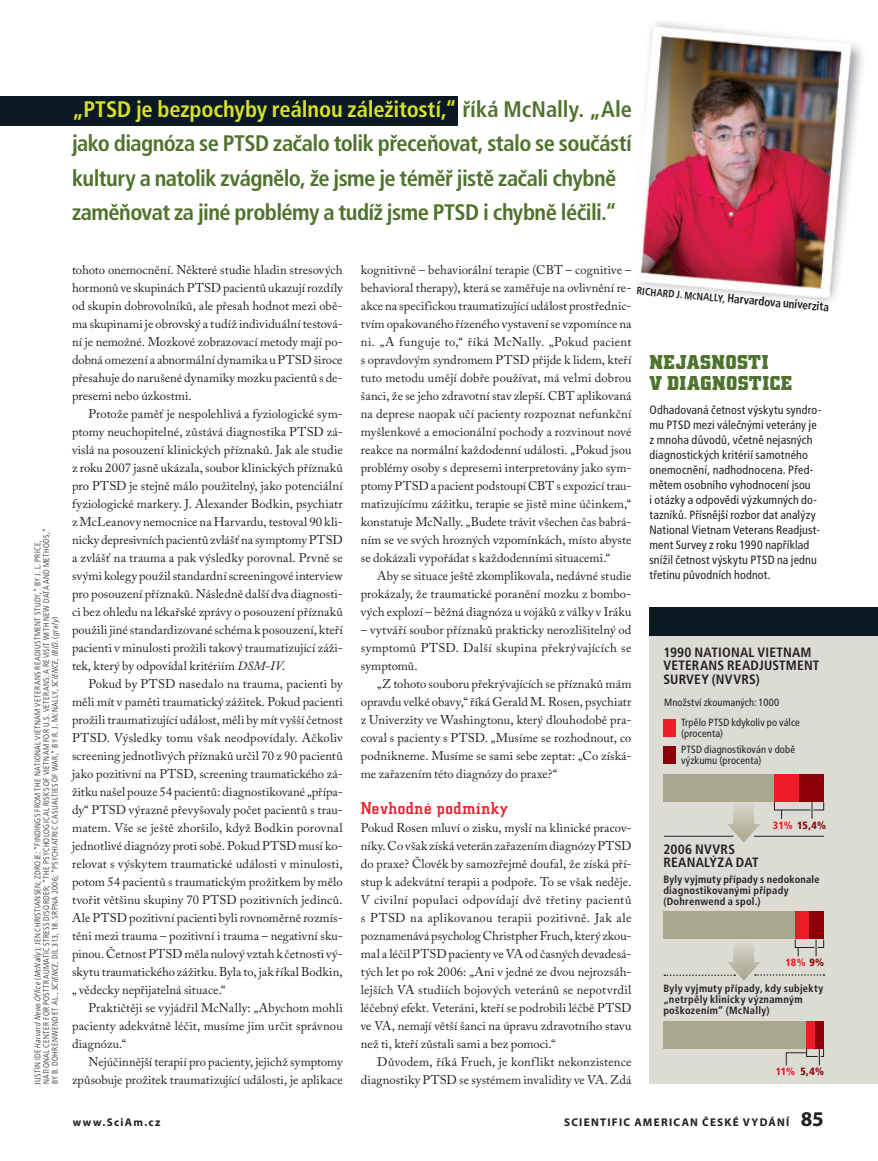
<style>
.page{position:relative;width:878px;height:1161px;background:#fff}
.page>*{position:absolute;margin:0;border:0;box-sizing:border-box;transform-origin:0 0}
.t1{font:700 condensed 22.5px/34.5px "Frutiger CE";letter-spacing:-.025em;color:#4f732c}
.t2{font:700 21px/21px "City DOT";letter-spacing:.03em;color:#4f732c}
.t3{font:500 18px "City DOT";letter-spacing:.035em;color:#ee1c28}
.t4{font:700 condensed 13.5px/13.5px "Frutiger CE";letter-spacing:.02em;color:#231f20}
.t5{font:12.6px/18px "Adobe Caslon Pro";letter-spacing:.01em;color:#231f20;text-align:justify}
.t6{font:condensed 12px/15px "Frutiger CE";letter-spacing:.015em;color:#231f20}
.t7{font:700 condensed 12px "Frutiger CE";color:#231f20;scale:.94 1}
.t8{font:700 11.25px "Myriad Pro";letter-spacing:.11em;color:#231f20}
.t9{font:700 condensed 10.5px/11.2px "Frutiger CE";letter-spacing:.025em;color:#231f20}
.t10{font:condensed 10.5px/10.5px "Frutiger CE";letter-spacing:.01em;color:#231f20}
.t11{font:900 condensed 10.5px "Frutiger CE";color:#8b0107}
.t12{font:900 condensed 10.5px "Frutiger CE";color:#ee1c28}
.t13{font:300 condensed 8.25px/8.6px "Frutiger CE";letter-spacing:.04em;color:#231f20}
.s1{color:#d8e02c}
.s2{font-family:"Frutiger LT Com";font-style:italic}
.s3{font-family:"Frutiger CE Light Cn SC800";font-weight:400;font-stretch:normal;font-size:6.6px}
.s4{font-style:italic}
.s5{font-size:10.5px}
.s6{font-family:"Frutiger CE Bold Cn SC800";font-weight:400;font-stretch:normal;font-size:8.4px}
.s7{color:#ee1c28}
.s8{color:#8b0107}
.s9{font-size:21px}
</style>
<div class="page">
<img style="left:638px;top:22px;width:225px;height:281px">
<div style="left:649px;top:630px;width:229px;height:454px;background:#dcdcd4"></div>
<div style="left:0;top:96px;width:457px;height:30px;background:#0b1a22"></div>
<div style="left:649px;top:607px;width:229px;height:28px;background:#0b1a22"></div>
<svg style="left:727px;top:806px;width:33px;height:37px"></svg>
<div style="left:663px;top:774px;width:160px;height:28px;background:#a9a790"></div>
<div style="left:774px;top:774px;width:49px;height:28px;background:#ee1c28"></div>
<div style="left:799px;top:774px;width:24px;height:28px;background:#8b0107"></div>
<div style="left:663px;top:912px;width:160px;height:27px;background:#a9a790"></div>
<div style="left:795px;top:912px;width:28px;height:27px;background:#ee1c28"></div>
<div style="left:809px;top:912px;width:14px;height:27px;background:#8b0107"></div>
<div style="left:663px;top:1021px;width:160px;height:28px;background:#a9a790"></div>
<div style="left:806px;top:1021px;width:17px;height:28px;background:#ee1c28"></div>
<div style="left:815px;top:1021px;width:8px;height:28px;background:#8b0107"></div>
<hr style="left:663px;top:836px;width:70px;height:1px;background:#231f20">
<div style="left:663px;top:746px;width:12px;height:17px;background:#8b0107"></div>
<div style="left:663px;top:719px;width:12px;height:17px;background:#ee1c28"></div>
<hr style="left:754px;top:836px;width:70px;height:1px;background:#231f20">
<svg style="left:773px;top:801px;width:51px;height:18px"></svg>
<svg style="left:785px;top:1048px;width:39px;height:18px"></svg>
<svg style="left:664px;top:939px;width:160px;height:42px"></svg>
<p class="t1" style="left:72px;top:92px;width:561px"><span class="s1">„PTSD je bezpochyby reálnou záležitostí,“</span> říká McNally. „Ale jako diagnóza se PTSD začalo tolik přeceňovat, stalo se součástí kultury a natolik zvágnělo, že jsme je téměř jistě začali chybně zaměňovat za jiné problémy a tudíž jsme PTSD i chybně léčili.“</p>
<p class="t13" style="left:33px;top:1085px;width:558px;rotate:-90deg">JUSTIN IDE <span class="s2">Harvard News Office</span> (<span class="s2">McNally</span>); JEN CHRISTIANSEN; zdroje: “FINDINGS FROM THE NATIONAL VIETNAM VETERANS READJUSTMENT STUDY,” BY J. L. PRICE,<br>NATIONAL CENTER FOR POSTTRAUMATIC STRESS DISORDER; “THE PSYCHOLOGICAL RISKS OF VIETNAM FOR U.S. VETERANS: A REVISIT WITH NEW DATA AND METHODS,”<br>BY B. DOHRENWEND ET AL., <span class="s2">SCIENCE,</span> DÍL 313, 18. SRPNA 2006; “PSYCHIATRIC CASUALTIES OF WAR,” BY R. J. M<span class="s3">c</span>NALLY, <span class="s2">SCIENCE, IBID</span>. (<span class="s2">grafy</span>)</p>
<p class="t5" style="left:72px;top:260px;width:272px">tohoto onemocnění. Některé studie hladin stresových hormonů ve skupinách PTSD pacientů ukazují rozdíly od skupin dobrovolníků, ale přesah hodnot mezi obě&shy;ma skupinami je obrovský a tudíž individuální testová&shy;ní je nemožné. Mozkové zobrazovací metody mají po&shy;dobná omezení a abnormální dynamika u PTSD široce přesahuje do narušené dynamiky mozku pacientů s de&shy;presemi nebo úzkostmi.</p>
<p class="t5" style="left:72px;top:405px;width:272px;text-indent:16px">Protože paměť je nespolehlivá a fyziologické sym&shy;ptomy neuchopitelné, zůstává diagnostika PTSD zá&shy;vislá na posouzení klinických příznaků. Jak ale studie z roku 2007 jasně ukázala, soubor klinických příznaků pro PTSD je stejně málo použitelný, jako potenciální fyziologické markery. J. Alexander Bodkin, psychiatr z McLeanovy nemocnice na Harvardu, testoval 90 kli&shy;nicky depresivních pacientů zvlášť na symptomy PTSD a zvlášť na trauma a pak výsledky porovnal. Prvně se svými kolegy použil standardní screeningové interview pro posouzení příznaků. Následně další dva diagnosti&shy;ci bez ohledu na lékařské zprávy o posouzení příznaků použili jiné standardizované schéma k posouzení, kteří pacienti v minulosti prožili takový traumatizující záži&shy;tek, který by odpovídal kritériím <span class="s4">DSM-IV</span>.</p>
<p class="t5" style="left:72px;top:675px;width:272px;text-indent:17px">Pokud by PTSD nasedalo na trauma, pacienti by měli mít v paměti traumatický zážitek. Pokud pacienti prožili traumatizující událost, měli by mít vyšší četnost PTSD. Výsledky tomu však neodpovídaly. Ačkoliv screening jednotlivých příznaků určil 70 z 90 pacientů jako pozitivní na PTSD, screening traumatického zá&shy;žitku našel pouze 54 pacientů: diagnostikované „přípa&shy;dy“ PTSD výrazně převyšovaly počet pacientů s trau&shy;matem. Vše se ještě zhoršilo, když Bodkin porovnal jednotlivé diagnózy proti sobě. Pokud PTSD musí ko&shy;relovat s výskytem traumatické události v minulosti, potom 54 pacientů s traumatickým prožitkem by mělo tvořit většinu skupiny 70 PTSD pozitivních jedinců.<br>Ale PTSD pozitivní pacienti byli rovnoměrně rozmís&shy;těni mezi trauma – pozitivní i trauma – negativní sku&shy;pinou. Četnost PTSD měla nulový vztah k četnosti vý&shy;skytu traumatického zážitku. Byla to, jak říkal Bodkin, „ vědecky nepřijatelná situace.“</p>
<p class="t5" style="left:72px;top:999px;width:272px;text-indent:17px">Praktičtěji se vyjádřil McNally: „Abychom mohli pacienty adekvátně léčit, musíme jim určit správnou diagnózu.“</p>
<p class="t5" style="left:72px;top:1053px;width:272px;text-align:right">Nejúčinnější terapií pro pacienty, jejichž symptomy způsobuje prožitek traumatizující události, je aplikace</p>
<p class="t5" style="left:361px;top:260px;width:272px">kognitivně – behaviorální terapie (CBT – cognitive – behavioral therapy), která se zaměřuje na ovlivnění re&shy;akce na specifickou traumatizující událost prostřednic&shy;tvím opakovaného řízeného vystavení se vzpomínce na ni. „A funguje to,“ říká McNally. „Pokud pacient s opravdovým syndromem PTSD přijde k lidem, kteří tuto metodu umějí dobře používat, má velmi dobrou šanci, že se jeho zdravotní stav zlepší. CBT aplikovaná na deprese naopak učí pacienty rozpoznat nefunkční myšlenkové a emocionální pochody a rozvinout nové reakce na normální každodenní události. „Pokud jsou problémy osoby s depresemi interpretovány jako sym&shy;ptomy PTSD a pacient podstoupí CBT s expozicí trau&shy;matizujícímu zážitku, terapie se jistě mine účinkem,“ konstatuje McNally. „Budete trávit všechen čas babrá&shy;ním se ve svých hrozných vzpomínkách, místo abyste se dokázali vypořádat s každodenními situacemi.“</p>
<p class="t5" style="left:361px;top:566px;width:272px;text-indent:17px">Aby se situace ještě zkomplikovala, nedávné studie prokázaly, že traumatické poranění mozku z bombo&shy;vých explozí – běžná diagnóza u vojáků z války v Iráku</p>
<p class="t5" style="left:361px;top:621px;width:272px">– vytváří soubor příznaků prakticky nerozlišitelný od symptomů PTSD. Další skupina překrývajících se symptomů.</p>
<p class="t5" style="left:361px;top:675px;width:272px;text-indent:17px">„Z tohoto souboru překrývajících se příznaků mám opravdu velké obavy,“ říká Gerald M. Rosen, psychiatr z Univerzity ve Washingtonu, který dlouhodobě pra&shy;coval s pacienty s PTSD. „Musíme se rozhodnout, co podnikneme. Musíme se sami sebe zeptat: „Co získá&shy;me zařazením této diagnózy do praxe?“</p>
<h3 class="t3" style="left:361px;top:798px;width:149px">Nevhodné podmínky</h3>
<p class="t5" style="left:361px;top:818px;width:272px">Pokud Rosen mluví o zisku, myslí na klinické pracov&shy;níky. Co však získá veterán zařazením diagnózy PTSD do praxe? Člověk by samozřejmě doufal, že získá pří&shy;stup k adekvátní terapii a podpoře. To se však neděje.<br>V civilní populaci odpovídají dvě třetiny pacientů s PTSD na aplikovanou terapii pozitivně. Jak ale poznamenává psycholog Christpher Fruch, který zkou&shy;mal a léčil PTSD pacienty ve VA od časných devadesá&shy;tých let po rok 2006: „Ani v jedné ze dvou nejrozsáh&shy;lejších VA studiích bojových veteránů se nepotvrdil léčebný efekt. Veteráni, kteří se podrobili léčbě PTSD ve VA, nemají větší šanci na úpravu zdravotního stavu než ti, kteří zůstali sami a bez pomoci.“</p>
<p class="t5" style="left:361px;top:1052px;width:272px;text-align:right">Důvodem, říká Frueh, je konflikt nekonzistence diagnostiky PTSD se systémem invalidity ve VA. Zdá</p>
<p class="t7" style="left:637px;top:283px;width:208px;rotate:5deg"><span class="s5">Ric hard J. M</span><span class="s6">c</span><span class="s5">Nally,</span> Harvardova univerzita</p>
<h2 class="t2" style="left:649px;top:352px;width:144px">NEJASNOSTI<br>V DIAGNOSTICE</h2>
<p class="t6" style="left:649px;top:403px;width:173px">Odhadovaná četnost výskytu syndro&shy;mu PTSD mezi válečnými veterány je z mnoha důvodů, včetně nejasných diagnostických kritérií samotného onemocnění, nadhodnocena. Před&shy;mětem osobního vyhodnocení jsou<br>i otázky a odpovědi výzkumných do&shy;tazníků. Přísnější rozbor dat analýzy National Vietnam Veterans Readjust&shy;ment Survey z roku 1990 například snížil četnost výskytu PTSD na jednu třetinu původních hodnot.</p>
<p class="t4" style="left:663px;top:645px;width:157px">1990 National Vietnam<br>Veterans Readj ustment<br>Survey (NVVRS)</p>
<p class="t10" style="left:664px;top:697px;width:117px">Množství zkoumaných: 1000</p>
<p class="t10" style="left:681px;top:717px;width:120px">Trpělo PTSD kdykoliv po válce (procenta)</p>
<p class="t10" style="left:681px;top:744px;width:116px">PTSD diagnostikován v době výzkumu (procenta)</p>
<p class="t11" style="left:772px;top:819px;width:55px"><span class="s7">31%</span> 15,4%</p>
<p class="t4" style="left:663px;top:842px;width:97px">2006 NVVRS reanalýza dat</p>
<p class="t9" style="left:663px;top:874px;width:158px">Byly vyjmuty případy s nedokonale diagnostikovanými případy (Dohrenwend a spol.)</p>
<p class="t12" style="left:785px;top:957px;width:40px">18% <span class="s8">9%</span></p>
<p class="t9" style="left:663px;top:982px;width:161px">Byly vyjmuty případy, kdy subjekty „netrpěly klinicky významným poškozením“ (McNally)</p>
<p class="t11" style="left:775px;top:1066px;width:50px"><span class="s7">11%</span> 5,4%</p>
<p class="t8" style="left:73px;top:1114px;width:89px">www.SciAm.cz</p>
<p class="t8" style="left:564px;top:1114px;width:261px">SCIENTIFIC AMERICAN ČESKÉ VYDÁNÍ <span class="s9">85</span></p>
</div>
